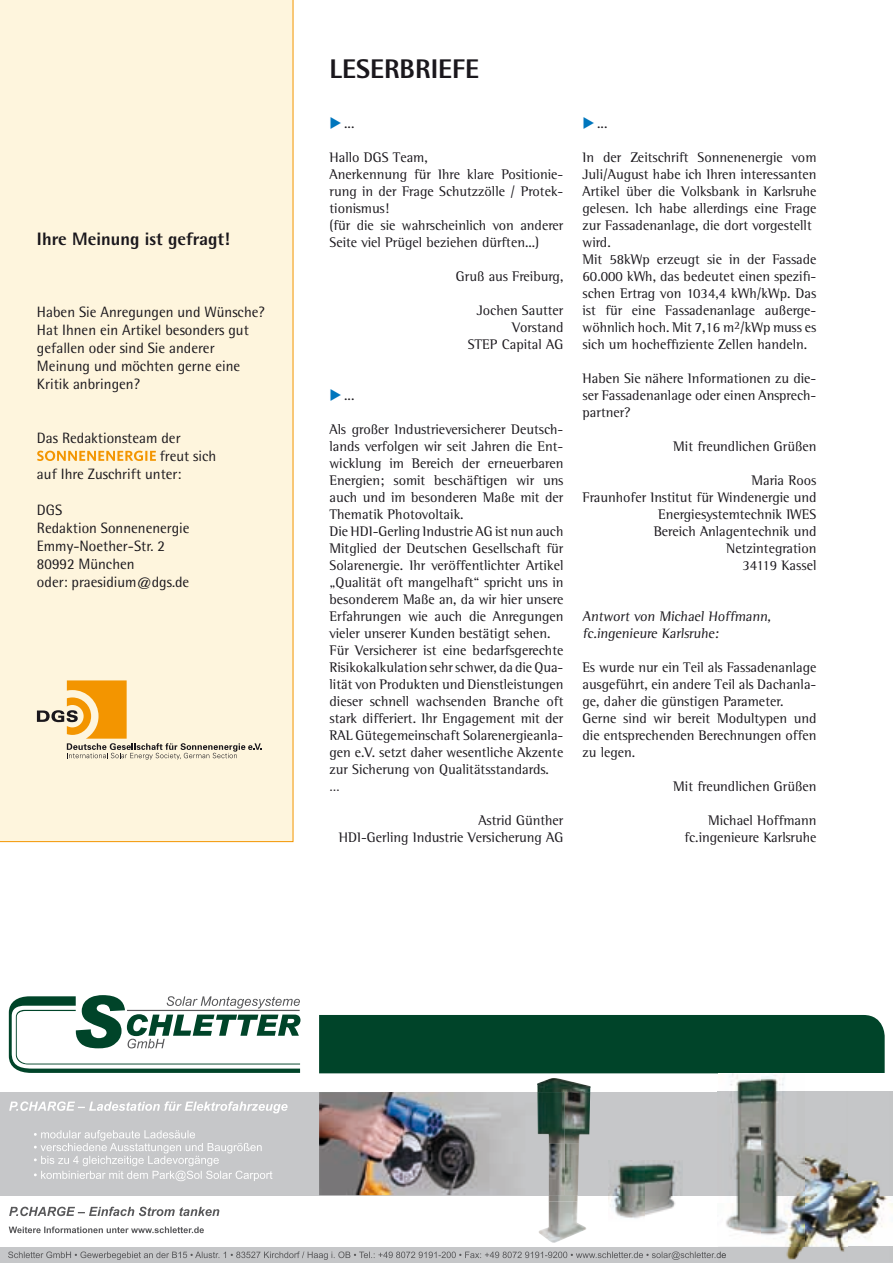
<style>
.page{position:relative;width:893px;height:1263px;background:#fff}
.page>*{position:absolute;margin:0;border:0;box-sizing:border-box;transform-origin:0 0}
.t1{font:800 27px "Rotis Semi Sans Std";color:#1a171c}
.t2{font:800 18px "Rotis Semi Sans Std";color:#1a171c}
.t3{font:15px/18px "Rotis Semi Sans Std";color:#1a171c}
.t4{font:14.25px/17px "Rotis Semi Serif Std";color:#1a171c}
.s1{color:#0076bd}
</style>
<div class="page">
<div style="left:0;top:0;width:293px;height:842px;background:#fef5dd"></div>
<svg style="left:37px;top:451px;width:119px;height:10px"></svg>
<svg style="left:37px;top:680px;width:225px;height:79px;background:#efdab1"></svg>
<div style="left:0;top:1247px;width:893px;height:16px;background:#c6c7c9"></div>
<svg style="left:9px;top:995px;width:291px;height:78px"></svg>
<div style="left:0;top:1092px;width:893px;height:103px;background:#c6c7c9"></div>
<div style="left:319px;top:1015px;width:566px;height:58px;background:#004429"></div>
<img style="left:608px;top:1161px;width:75px;height:58px">
<img style="left:718px;top:1074px;width:175px;height:186px">
<svg style="left:8px;top:1251px;width:718px;height:9px"></svg>
<img style="left:319px;top:1092px;width:230px;height:103px">
<img style="left:537px;top:1078px;width:54px;height:66px">
<img style="left:549px;top:1143px;width:30px;height:58px">
<img style="left:539px;top:1201px;width:47px;height:42px">
<img style="left:549px;top:1143px;width:16px;height:52px">
<svg style="left:9px;top:1101px;width:279px;height:12px"></svg>
<svg style="left:34px;top:1130px;width:238px;height:51px"></svg>
<svg style="left:9px;top:1226px;width:195px;height:7px"></svg>
<svg style="left:9px;top:1207px;width:210px;height:9px"></svg>
<p class="t2" style="left:37px;top:227px;width:194px">Ihre Meinung ist gefragt!</p>
<p class="t3" style="left:37px;top:303px;width:229px">Haben Sie Anregungen und Wünsche?<br>Hat I hnen ein Artikel besonders gut gefallen oder sind Sie anderer<br>Meinung und möchten gerne eine<br>Kritik anbringen?</p>
<p class="t3" style="left:37px;top:429px;width:145px">Das Redaktionsteam der</p>
<p class="t3" style="left:160px;top:447px;width:58px">freut sich</p>
<p class="t3" style="left:37px;top:465px;width:146px">auf I hre Zuschrift unter:</p>
<p class="t3" style="left:37px;top:501px;width:154px">DGS<br>Redaktion Sonnenenergie<br>Emmy-N oether-Str. 2<br>80992 München<br>oder: praesidium@dgs.de</p>
<h1 class="t1" style="left:330px;top:52px;width:99px">LESERBRIEFE</h1>
<p class="t4" style="left:330px;top:114px;width:26px"><span class="s1">◆</span> ...</p>
<p class="t4" style="left:330px;top:148px;width:235px">Hallo DGS Team,<br>Anerkennung für Ihre klare Positionie&shy;rung in der Frage Schutzzölle / Protek&shy;tionismus!<br>(für die sie wahrscheinlich von anderer<br>Seite viel Prügel beziehen dürften...)</p>
<p class="t4" style="left:456px;top:267px;width:109px">Gruß aus Freiburg,</p>
<p class="t4" style="left:468px;top:301px;width:97px;text-align:right">Jochen Sautter<br>Vorstand<br>STEP Capital AG</p>
<p class="t4" style="left:330px;top:386px;width:26px"><span class="s1">◆</span> ...</p>
<p class="t4" style="left:330px;top:420px;width:235px">Als großer Industrieversicherer Deutsch&shy;lands verfolgen wir seit Jahren die Ent&shy;wicklung im Bereich der erneuerbaren Energien; somit beschäftigen wir uns auch und im besonderen Maße mit der Thematik Photovoltaik.<br>Die HDI-Gerling Industrie AG ist nun auch Mitglied der Deutschen Gesellschaft für Solarenergie. Ihr veröffentlichter Artikel „Qualität oft mangelhaft“ spricht uns in besonderem Maße an, da wir hier unsere Erfahrungen wie auch die Anregungen vieler unserer Kunden bestätigt sehen.<br>Für Versicherer ist eine bedarfsgerechte Risikokalkulation sehr schwer, da die Qua&shy;lität von Produkten und Dienstleistungen dieser schnell wachsenden Branche oft stark differiert. Ihr Engagement mit der RAL Gütegemeinschaft Solarenergieanla&shy;gen e.V. setzt daher wesentliche Akzente zur Sicherung von Qualitätsstandards.<br>…</p>
<p class="t4" style="left:339px;top:812px;width:226px;text-align:right">Astrid Günther<br>HDI-Gerling Industrie Versicherung AG</p>
<p class="t4" style="left:583px;top:114px;width:26px"><span class="s1">◆</span> ...</p>
<p class="t4" style="left:583px;top:148px;width:235px">In der Zeitschrift Sonnenenergie vom Juli/August habe ich Ihren interessanten Artikel über die Volksbank in Karlsruhe gelesen. Ich habe allerdings eine Frage zur Fassadenanlage, die dort vorgestellt wird.<br>Mit 58kWp erzeugt sie in der Fassade 60.000 kWh, das bedeutet einen spezifi&shy;schen Ertrag von 1034,4 kWh/kWp. Das ist für eine Fassadenanlage außerge&shy;wöhnlich hoch. Mit 7,16 m<sup>2</sup>/kWp muss es sich um hocheffiziente Zellen handeln.</p>
<p class="t4" style="left:583px;top:369px;width:235px;text-align:justify">Haben Sie nähere Informationen zu die&shy;ser Fassadenanlage oder einen Ansprech&shy;partner?</p>
<p class="t4" style="left:673px;top:437px;width:145px">Mit freundlichen Grüßen</p>
<p class="t4" style="left:583px;top:471px;width:235px;text-align:right">Maria Roos<br>Fraunhofer Institut für Windenergie und<br>Energiesystemtechnik IWES<br>Bereich Anlagentechnik und<br>Netzintegration<br>34119 Kassel</p>
<p class="t4" style="left:583px;top:607px;width:192px">Antwort von Michael Hoffmann, fc.ingenieure Karlsruhe:</p>
<p class="t4" style="left:583px;top:659px;width:235px">Es wurde nur ein Teil als Fassadenanlage ausgeführt, ein andere Teil als Dachanla&shy;ge, daher die günstigen Parameter.<br>Gerne sind wir bereit Modultypen und die entsprechenden Berechnungen offen zu legen.</p>
<p class="t4" style="left:673px;top:778px;width:145px">Mit freundlichen Grüßen</p>
<p class="t4" style="left:684px;top:812px;width:133px;text-align:right">Michael Hoffmann fc.ingenieure Karlsruhe</p>
</div>
